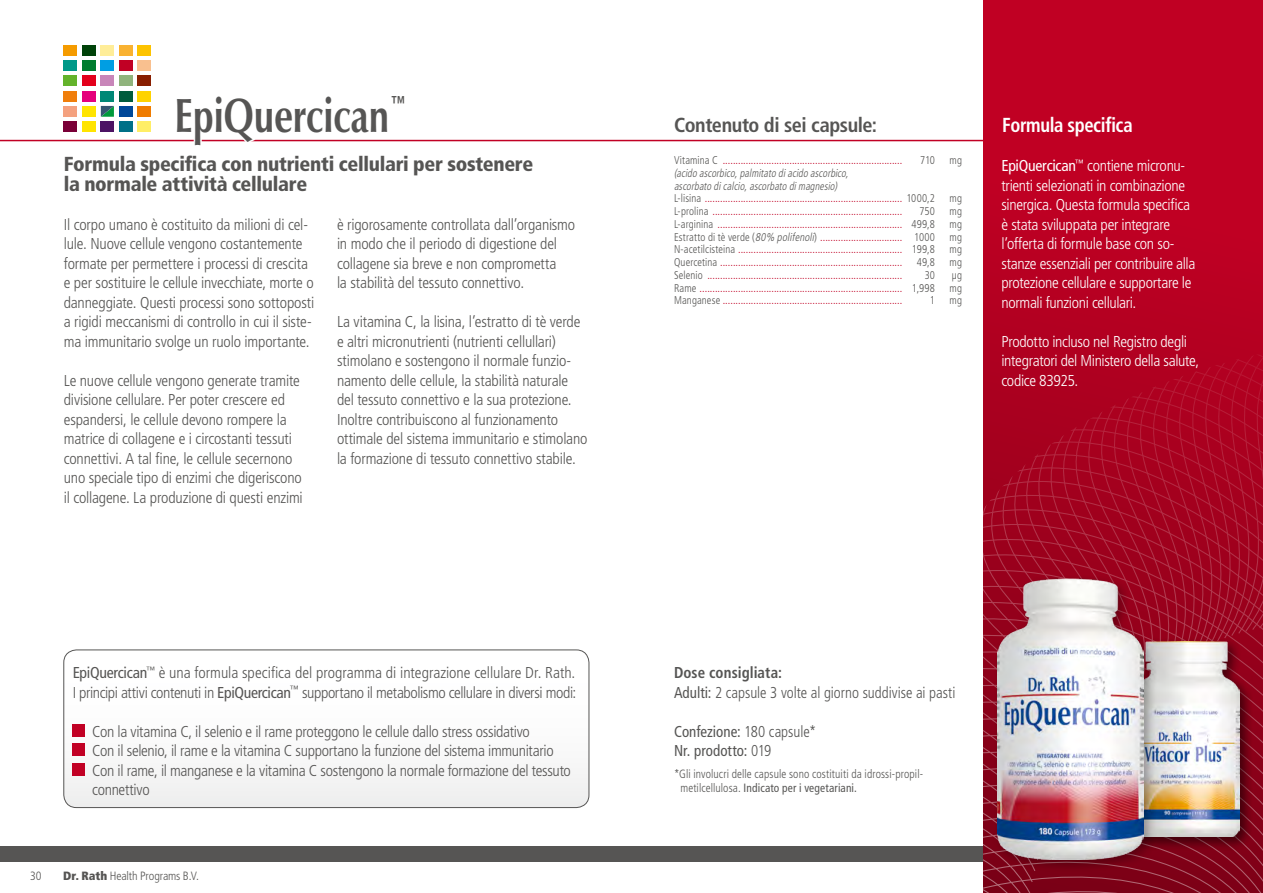
<style>
.page{position:relative;width:1263px;height:893px;background:#fff}
.page>*{position:absolute;margin:0;border:0;box-sizing:border-box;transform-origin:0 0}
.t1{font:48.3px "Zapf Humnst PL Bold A";color:#565554;scale:.75 1}
.t2{font:900 condensed 20.25px/19.5px "Frutiger LT";letter-spacing:-.015em;color:#565554}
.t3{font:700 condensed 20.25px "Frutiger LT";letter-spacing:-.02em;color:#565554}
.t4{font:700 condensed 20.25px "Frutiger LT";letter-spacing:-.02em;color:#fff;scale:.92 1}
.t5{font:300 condensed 15.75px/19.5px "Frutiger LT";letter-spacing:-.01em;color:#565554}
.t6{font:300 condensed 15.75px/19.5px "Frutiger LT";letter-spacing:-.02em;color:#fff}
.t7{font:300 condensed 15.75px/19.5px "Frutiger LT";letter-spacing:-.01em;color:#565554;scale:.95 1}
.t8{font:condensed 15.75px/19.5px "Frutiger LT";color:#565554;scale:.95 1}
.t9{font:300 condensed 12px/13.5px "Frutiger LT";letter-spacing:.01em;color:#565554;scale:.95 1}
.t10{font:300 condensed 12px "Frutiger LT";letter-spacing:-.01em;color:#565554}
.t11{font:300 condensed 12px "Frutiger LT";letter-spacing:.01em;color:#565554}
.t12{font:300 condensed 11.25px "Frutiger LT";letter-spacing:.01em;color:#c10024;scale:.95 1}
.t13{font:italic 300 condensed 11.25px/12.8px "Frutiger LT";color:#565554;scale:.9 1}
.t14{font:300 condensed 11.25px "Frutiger LT";color:#565554;scale:.95 1}
.s1{font-weight:400}
.s2{color:#565554}
.s3{font-style:normal}
.s4{font-style:normal;color:#c10024}
.s5{font-style:italic;color:#565554}
.s6{font-weight:900}
.s7{font-weight:700}
.s8{font-weight:300}
</style>
<div class="page">
<div style="left:0;top:847px;width:1263px;height:15px;background:#565554"></div>
<svg style="left:65px;top:650px;width:524px;height:157px"></svg>
<div style="left:73px;top:724px;width:12px;height:12px;background:#c10024"></div>
<div style="left:73px;top:744px;width:12px;height:12px;background:#c10024"></div>
<div style="left:73px;top:763px;width:12px;height:13px;background:#c10024"></div>
<div style="left:63px;top:649px;width:526px;height:159px;border:1px solid #565554;border-radius:13px"></div>
<hr style="left:0;top:140px;width:1263px;height:1px;background:#c10024">
<svg style="left:174px;top:139px;width:233px;height:3px"></svg>
<div style="left:983px;top:0;width:280px;height:893px;background:#c00023"></div>
<svg style="left:983px;top:338px;width:280px;height:555px;background:#a20522"></svg>
<div style="left:1128px;top:637px;width:125px;height:213px;background:#000;opacity:.3"></div>
<img style="left:1157px;top:642px;width:83px;height:195px">
<div style="left:992px;top:574px;width:165px;height:299px;background:#000;opacity:.3"></div>
<img style="left:997px;top:578px;width:146px;height:282px">
<div style="left:119px;top:106px;width:13px;height:11px;background:#004899"></div>
<div style="left:138px;top:106px;width:13px;height:11px;background:#ef7c00"></div>
<svg style="left:101px;top:106px;width:13px;height:11px"></svg>
<div style="left:64px;top:45px;width:13px;height:11px;background:#f59b00"></div>
<div style="left:82px;top:60px;width:13px;height:11px;background:#007c2f"></div>
<div style="left:82px;top:45px;width:13px;height:11px;background:#004209"></div>
<div style="left:101px;top:60px;width:13px;height:11px;background:#009ee3"></div>
<div style="left:119px;top:45px;width:13px;height:11px;background:#f9b231"></div>
<div style="left:119px;top:60px;width:13px;height:11px;background:#c10024"></div>
<div style="left:82px;top:91px;width:13px;height:10px;background:#e5007c"></div>
<div style="left:101px;top:91px;width:13px;height:10px;background:#008876"></div>
<div style="left:138px;top:91px;width:13px;height:10px;background:#ffd300"></div>
<div style="left:138px;top:45px;width:13px;height:11px;background:#fdc300"></div>
<div style="left:138px;top:60px;width:13px;height:11px;background:#f9c08f"></div>
<div style="left:82px;top:75px;width:13px;height:11px;background:#e3001b"></div>
<div style="left:101px;top:75px;width:13px;height:11px;background:#c886b9"></div>
<div style="left:119px;top:75px;width:13px;height:11px;background:#90b47d"></div>
<div style="left:138px;top:75px;width:13px;height:11px;background:#881e00"></div>
<div style="left:64px;top:106px;width:13px;height:11px;background:#f4a17f"></div>
<div style="left:64px;top:121px;width:13px;height:11px;background:#7a0038"></div>
<div style="left:82px;top:121px;width:13px;height:11px;background:#ffe400"></div>
<div style="left:119px;top:91px;width:13px;height:10px;background:#005b3d"></div>
<div style="left:64px;top:60px;width:13px;height:11px;background:#009888"></div>
<div style="left:101px;top:121px;width:13px;height:11px;background:#4c1364"></div>
<div style="left:64px;top:75px;width:13px;height:11px;background:#64b32b"></div>
<div style="left:119px;top:121px;width:13px;height:11px;background:#007087"></div>
<div style="left:64px;top:91px;width:13px;height:10px;background:#f07e0b"></div>
<div style="left:138px;top:121px;width:13px;height:11px;background:#fe6"></div>
<div style="left:82px;top:106px;width:13px;height:11px;background:#ffe400"></div>
<div style="left:101px;top:45px;width:13px;height:11px;background:#ffed98"></div>
<h1 class="t1" style="left:174px;top:86px;width:312px">EpiQuercican<sup>™</sup></h1>
<p class="t3" style="left:674px;top:113px;width:205px">Contenuto di sei capsule:</p>
<p class="t4" style="left:1002px;top:113px;width:143px">Formula specifica</p>
<p class="t2" style="left:64px;top:154px;width:471px">Formula specifica con nutrienti cellulari per sostenere la normale attività cellulare</p>
<p class="t6" style="left:1001px;top:156px;width:195px"><span class="s1">EpiQuercican</span><sup>™</sup> contiene micronu&shy;trienti selezionati in combinazione sinergica. Questa formula specifica è stata sviluppata per integrare l’offerta di formule base con so&shy;stanze essenziali per contribuire alla protezione cellulare e supportare le normali funzioni cellulari.</p>
<p class="t6" style="left:1001px;top:332px;width:199px">Prodotto incluso nel Registro degli integratori del M inistero della salute, codice 83925.</p>
<p class="t12" style="left:674px;top:154px;width:242px"><span class="s2">Vitamina C</span> ......................................................................</p>
<p class="t14" style="left:920px;top:154px;width:17px">710</p>
<p class="t14" style="left:949px;top:154px;width:15px">mg</p>
<p class="t13" style="left:674px;top:167px;width:292px">(acido ascorbico,palmitato diacido ascorbico,<br>ascorbato dicalcio,ascorbato dimagnesio)<br><span class="s3">L-lisina</span> <span class="s4">.............................................................................</span> <span class="s3">1000,2</span></p>
<p class="t14" style="left:949px;top:192px;width:15px">mg</p>
<p class="t12" style="left:674px;top:205px;width:242px"><span class="s2">L-prolina</span> ..........................................................................</p>
<p class="t14" style="left:919px;top:205px;width:18px">750</p>
<p class="t14" style="left:949px;top:205px;width:15px">mg</p>
<p class="t12" style="left:674px;top:218px;width:276px"><span class="s2">L-arginina</span> ........................................................................ <span class="s2">499,8</span></p>
<p class="t14" style="left:950px;top:218px;width:15px">mg</p>
<p class="t12" style="left:674px;top:230px;width:276px"><span class="s2">Estratto di tè verde (</span><span class="s5">80% polifenoli</span><span class="s2">)</span> ................................ <span class="s2">1000</span></p>
<p class="t14" style="left:949px;top:230px;width:15px">mg</p>
<p class="t12" style="left:674px;top:243px;width:276px"><span class="s2">N-acetilcisteina</span> ................................................................ <span class="s2">199,8</span></p>
<p class="t14" style="left:949px;top:243px;width:15px">mg</p>
<p class="t12" style="left:674px;top:256px;width:242px"><span class="s2">Quercetina</span> .......................................................................</p>
<p class="t14" style="left:917px;top:256px;width:21px">49,8</p>
<p class="t14" style="left:949px;top:256px;width:15px">mg</p>
<p class="t12" style="left:674px;top:269px;width:242px"><span class="s2">Selenio</span> ............................................................................</p>
<p class="t14" style="left:925px;top:269px;width:12px">30</p>
<p class="t14" style="left:952px;top:269px;width:12px">µg</p>
<p class="t12" style="left:674px;top:281px;width:276px"><span class="s2">Rame</span> ............................................................................... <span class="s2">1,998</span></p>
<p class="t14" style="left:949px;top:281px;width:15px">mg</p>
<p class="t12" style="left:674px;top:294px;width:242px"><span class="s2">Manganese</span> ......................................................................</p>
<p class="t14" style="left:930px;top:294px;width:7px">1</p>
<p class="t14" style="left:949px;top:294px;width:15px">mg</p>
<p class="t5" style="left:337px;top:215px;width:240px">è rigorosamente controllata dall’organismo in modo che il periodo di digestione del collagene sia breve e non comprometta<br>la stabilità del tessuto connettivo.</p>
<p class="t5" style="left:337px;top:312px;width:252px">La vitamina C, la lisina, l’estratto di tè verde e altri micronutrienti (nutrienti cellullari) stimolano e sostengono il normale funzio&shy;namento delle cellule, la stabilità naturale del tessuto connettivo e la sua protezione.<br>Inoltre contribuiscono al funzionamento ottimale del sistema immunitario e stimolano la formazione di tessuto connettivo stabile.</p>
<p class="t5" style="left:64px;top:215px;width:252px">Il corpo umano è costituito da milioni di cel&shy;lule. N uove cellule vengono costantemente formate per permettere i processi di crescita e per sostituire le cellule invecchiate, morte o danneggiate. Questi processi sono sottoposti a rigidi meccanismi di controllo in cui il siste&shy;ma immunitario svolge un ruolo importante.</p>
<p class="t5" style="left:64px;top:371px;width:241px">Le nuove cellule vengono generate tramite divisione cellulare. Per poter crescere ed espandersi, le cellule devono rompere la matrice di collagene e i circostanti tessuti connettivi. A tal fine, le cellule secernono uno speciale tipo di enzimi che digeriscono il collagene. La produzione di questi enzimi</p>
<p class="t5" style="left:73px;top:663px;width:505px"><span class="s1">EpiQuercican</span><sup>™</sup> è una formula specifica del programma di integrazione cellulare Dr. Rath.<br>I principi attivi contenuti in <span class="s1">EpiQuercican</span><sup>™</sup> supportano il metabolismo cellulare in diversi modi:</p>
<p class="t5" style="left:92px;top:722px;width:480px">Con la vitamina C, il selenio e il rame proteggono le cellule dallo stress ossidativo<br>Con il selenio, il rame e la vitamina C supportano la funzione del sistema immunitario Con il rame, il manganese e la vitamina C sostengono la normale formazione del tessuto connettivo</p>
<p class="t11" style="left:30px;top:869px;width:13px">30</p>
<p class="t10" style="left:63px;top:869px;width:137px"><span class="s6">Dr. Rath</span> Health Programs B.V.</p>
<p class="t7" style="left:674px;top:663px;width:298px"><span class="s7">Dose consigliata:<br></span><span class="s1">Adulti:</span> 2 capsule 3 volte al giorno suddivise ai pasti</p>
<p class="t8" style="left:674px;top:721px;width:151px">Confezione: <span class="s8">180 capsule*<br></span>Nr. prodotto: <span class="s8">019</span></p>
<p class="t9" style="left:680px;top:767px;width:257px;text-indent:-6px">*Gli involucri delle capsule sono costituiti da idrossi-propil&shy;metilcellulosa. <span class="s1">Indicato per i vegetariani.</span></p>
</div>
